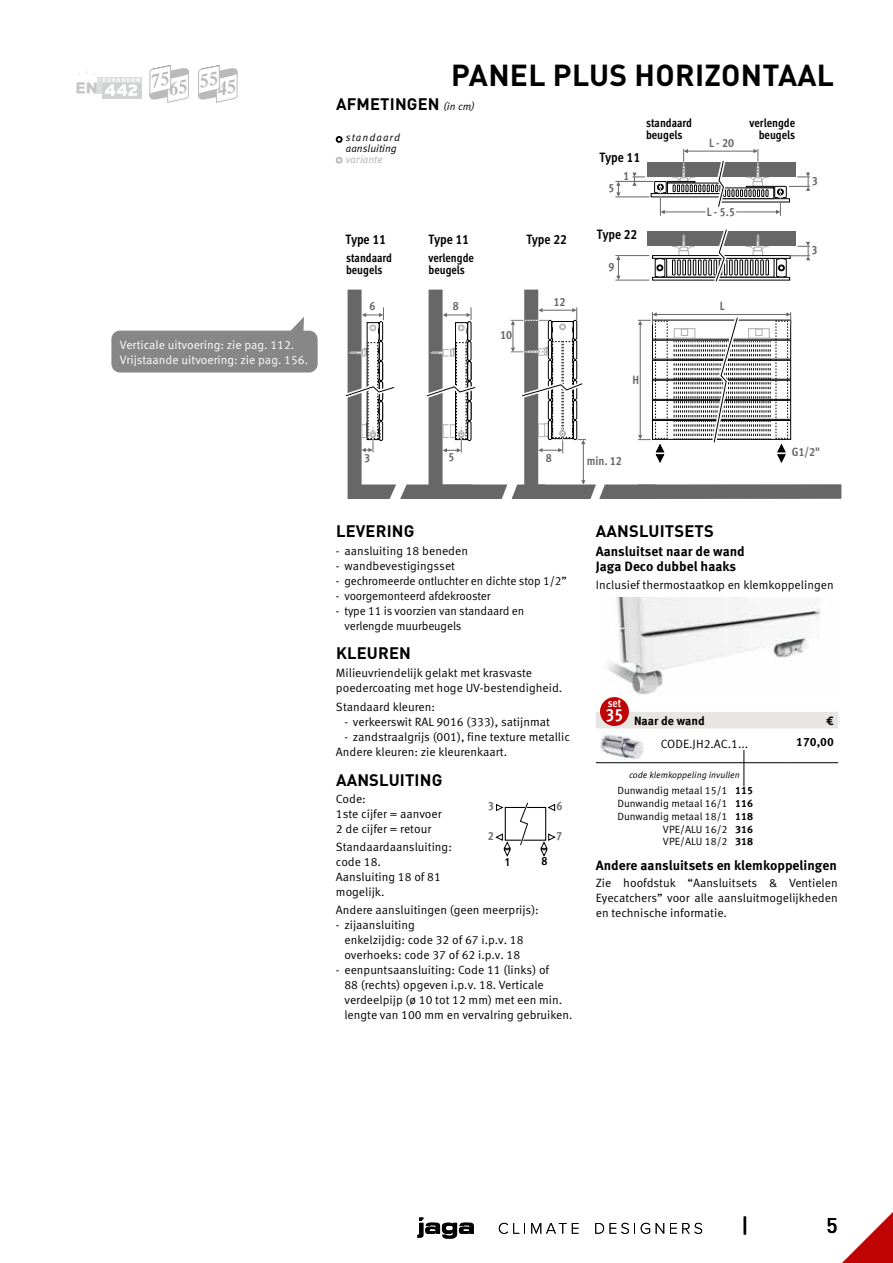
<style>
.page{position:relative;width:893px;height:1263px;background:#fff}
.page>*{position:absolute;margin:0;border:0;box-sizing:border-box;transform-origin:0 0}
.t1{font:700 30px "DIN Pro";letter-spacing:.01em;color:#000}
.t2{font:500 21px "DIN Pro";color:#000}
.t3{font:700 16.5px "DIN Pro";letter-spacing:.01em;color:#000}
.t4{font:700 13.5px/15px "Meta Pro";color:#000}
.t5{font:700 condensed 13.5px "Meta Pro";color:#000}
.t6{font:12px/15px "Meta Pro";color:#000}
.t7{font:700 condensed 12px/12px "Meta Pro";color:#000}
.t8{font:12px/15px "Meta Pro";color:#fff}
.t9{font:700 condensed 12px "Meta Pro";color:#676767}
.t10{font:700 12px "Meta Pro";color:#000}
.t11{font:700 condensed 12px "Meta Pro";color:#6d6e71}
.t12{font:700 condensed 11.55px "Meta Pro";color:#fff}
.t13{font:10.5px/12.8px "Meta Pro";color:#000;text-align:right}
.t14{font:italic 10.5px/10.5px "Meta Pro";color:#000}
.t15{font:italic 10.5px "Meta Pro";color:#b1b2b3}
.t16{font:italic 9px "Meta Pro";color:#000}
.s1{font-family:"Meta Pro";font-weight:400;font-style:italic;font-size:10.5px}
.s2{font-weight:700}
</style>
<div class="page">
<hr style="left:615px;top:181px;width:39px;height:1px;background:#676767">
<hr style="left:615px;top:197px;width:34px;height:1px;background:#676767">
<svg style="left:616px;top:182px;width:4px;height:15px"></svg>
<svg style="left:632px;top:149px;width:178px;height:67px"></svg>
<svg style="left:345px;top:229px;width:496px;height:270px"></svg>
<svg style="left:842px;top:1212px;width:51px;height:51px"></svg>
<img style="left:607px;top:597px;width:214px;height:98px">
<div style="left:596px;top:712px;width:242px;height:16px;background:#e8e6e3"></div>
<svg style="left:744px;top:750px;width:1px;height:36px"></svg>
<hr style="left:596px;top:762px;width:55px;height:1px;background:#000">
<hr style="left:651px;top:762px;width:93px;height:1px;background:#000">
<hr style="left:744px;top:762px;width:43px;height:1px;background:#000">
<hr style="left:787px;top:762px;width:51px;height:1px;background:#000">
<div style="left:600px;top:697px;width:29px;height:29px;background:#c00304;border-radius:50%"></div>
<img style="left:600px;top:734px;width:44px;height:26px">
<svg style="left:336px;top:136px;width:7px;height:7px"></svg>
<svg style="left:336px;top:157px;width:7px;height:7px"></svg>
<div style="left:505px;top:807px;width:41px;height:34px;border:1px solid #000"></div>
<svg style="left:519px;top:802px;width:10px;height:44px"></svg>
<svg style="left:547px;top:804px;width:8px;height:7px"></svg>
<svg style="left:496px;top:803px;width:8px;height:8px"></svg>
<svg style="left:495px;top:833px;width:16px;height:24px"></svg>
<svg style="left:540px;top:833px;width:16px;height:24px"></svg>
<div style="left:111px;top:331px;width:207px;height:41px;background:#868786;border-radius:9px"></div>
<svg style="left:286px;top:317px;width:18px;height:14px"></svg>
<div style="left:97px;top:77px;width:44px;height:17px;background:#dcdddd"></div>
<div style="left:102px;top:83px;width:39px;height:15px;background:#d0d1d1"></div>
<svg style="left:77px;top:71px;width:63px;height:25px"></svg>
<svg style="left:499px;top:1223px;width:26px;height:11px"></svg>
<svg style="left:531px;top:1223px;width:48px;height:11px"></svg>
<svg style="left:595px;top:1223px;width:9px;height:11px"></svg>
<svg style="left:610px;top:1223px;width:25px;height:11px"></svg>
<svg style="left:641px;top:1223px;width:9px;height:11px"></svg>
<svg style="left:656px;top:1223px;width:8px;height:11px"></svg>
<svg style="left:670px;top:1223px;width:32px;height:11px"></svg>
<svg style="left:417px;top:1217px;width:57px;height:22px"></svg>
<svg style="left:198px;top:65px;width:40px;height:38px"></svg>
<svg style="left:149px;top:65px;width:40px;height:38px"></svg>
<p class="t8" style="left:120px;top:337px;width:190px">Verticale uitvoering : zie pag. 112.<br>Vrijstaande uitvoering : zie pag. 156.</p>
<h1 class="t1" style="left:451px;top:55px;width:384px">PANEL PLUS HORIZONTAAL</h1>
<h3 class="t3" style="left:336px;top:93px;width:141px">AFMETINGEN <span class="s1">( in cm )</span></h3>
<p class="t14" style="left:346px;top:133px;width:56px">standaard aansluiting</p>
<p class="t15" style="left:346px;top:153px;width:38px">variante</p>
<p class="t5" style="left:345px;top:229px;width:42px">Type 11</p>
<p class="t5" style="left:428px;top:229px;width:42px">Type 11</p>
<p class="t7" style="left:346px;top:251px;width:48px">standaard beugels</p>
<p class="t7" style="left:428px;top:251px;width:47px">verlengde beugels</p>
<p class="t5" style="left:526px;top:229px;width:42px">Type 22</p>
<p class="t7" style="left:646px;top:116px;width:48px">standaard beugels</p>
<p class="t5" style="left:600px;top:147px;width:42px">Type 11</p>
<p class="t9" style="left:608px;top:179px;width:7px">5</p>
<p class="t9" style="left:623px;top:167px;width:7px">1</p>
<p class="t5" style="left:597px;top:224px;width:42px">Type 22</p>
<p class="t9" style="left:608px;top:257px;width:7px">9</p>
<p class="t9" style="left:709px;top:133px;width:26px">L - 20</p>
<p class="t9" style="left:707px;top:202px;width:30px">L - 5.5</p>
<p class="t9" style="left:554px;top:292px;width:13px">12</p>
<p class="t9" style="left:369px;top:297px;width:7px">6</p>
<p class="t9" style="left:720px;top:297px;width:6px">L</p>
<p class="t9" style="left:453px;top:297px;width:7px">8</p>
<p class="t9" style="left:500px;top:326px;width:13px">10</p>
<p class="t9" style="left:633px;top:370px;width:8px">H</p>
<p class="t7" style="left:750px;top:116px;width:47px;text-align:right">verlengde beugels</p>
<p class="t9" style="left:812px;top:172px;width:7px">3</p>
<p class="t9" style="left:812px;top:241px;width:7px">3</p>
<p class="t9" style="left:449px;top:447px;width:7px">5</p>
<p class="t9" style="left:364px;top:449px;width:7px">3</p>
<p class="t9" style="left:546px;top:448px;width:7px">8</p>
<p class="t9" style="left:587px;top:452px;width:37px">min. 12</p>
<p class="t9" style="left:792px;top:443px;width:30px">G1/2"</p>
<h3 class="t3" style="left:336px;top:520px;width:80px">LEVERING</h3>
<p class="t6" style="left:336px;top:543px;width:134px">- aansluiting 18 beneden</p>
<p class="t6" style="left:336px;top:558px;width:121px">- wandbevestigingsset</p>
<p class="t6" style="left:336px;top:573px;width:232px">- gechromeerde ontluchter en dichte stop 1/2”</p>
<p class="t6" style="left:336px;top:588px;width:156px">- voorgemonteerd afdekrooster</p>
<p class="t6" style="left:344px;top:603px;width:181px;text-indent:-9px">- type 11 is voorzien van standaard en verlengde muurbeugels</p>
<h3 class="t3" style="left:336px;top:642px;width:76px">KLEUREN</h3>
<p class="t6" style="left:336px;top:665px;width:228px">Milieuvriendelijk gelakt met krasvaste poedercoating met hoge UV-bestendigheid.</p>
<p class="t6" style="left:336px;top:700px;width:101px">Standaard kleuren :</p>
<p class="t6" style="left:344px;top:715px;width:207px">- verkeerswit RAL 9016 (333), satijnmat</p>
<p class="t6" style="left:336px;top:730px;width:235px;text-indent:8px">- zandstraalgrijs (001), fine texture metallic<br>Andere kleuren : zie kleurenkaart .</p>
<h3 class="t3" style="left:336px;top:769px;width:108px">AANSLUITING</h3>
<p class="t6" style="left:336px;top:792px;width:107px">Code :<br>1ste cijfer = aanvoer<br>2 de cijfer = retour</p>
<p class="t11" style="left:488px;top:797px;width:7px">3</p>
<p class="t11" style="left:488px;top:827px;width:7px">2</p>
<p class="t7" style="left:505px;top:855px;width:6px">1</p>
<p class="t7" style="left:541px;top:854px;width:7px">8</p>
<p class="t11" style="left:556px;top:797px;width:7px">6</p>
<p class="t11" style="left:557px;top:826px;width:7px">7</p>
<p class="t6" style="left:336px;top:839px;width:118px">Standaardaansluiting: code 18.<br>Aansluiting 18 of 81 mogelijk.</p>
<p class="t6" style="left:336px;top:902px;width:204px">Andere aansluitingen (geen meerprijs) :</p>
<p class="t6" style="left:344px;top:917px;width:181px;text-indent:-9px">- zijaansluiting<br>enkelzijdig: code 32 of 67 i.p.v. 18 overhoeks: code 37 of 62 i.p.v. 18</p>
<p class="t6" style="left:344px;top:962px;width:230px;text-indent:-9px">- eenpuntsaansluiting: Code 11 (links) of<br>88 (rechts) opgeven i.p.v. 18. Verticale verdeelpijp (ø 10 tot 12 mm) met een min. lengte van 100 mm en vervalring gebruiken.</p>
<h3 class="t3" style="left:596px;top:520px;width:120px">AANSLUITSETS</h3>
<p class="t4" style="left:596px;top:544px;width:151px">Aansluitset naar de wand<br>Jaga Deco dubbel haaks</p>
<p class="t6" style="left:596px;top:577px;width:239px">Inclusief thermostaatkop en klemkoppelingen</p>
<p class="t12" style="left:608px;top:694px;width:15px">set</p>
<p class="t10" style="left:606px;top:713px;width:101px"><sup>35</sup> Naar de wand</p>
<p class="t10" style="left:826px;top:713px;width:9px">€</p>
<p class="t6" style="left:661px;top:736px;width:89px">CODE.JH2.AC.1...</p>
<p class="t10" style="left:796px;top:734px;width:39px">170,00</p>
<p class="t16" style="left:629px;top:769px;width:112px">code klemkoppeling invullen</p>
<p class="t13" style="left:617px;top:784px;width:137px">Dunwandig metaal 15/1 <span class="s2">115<br></span>Dunwandig metaal 16/1 <span class="s2">116<br></span>Dunwandig metaal 18/1 <span class="s2">118<br></span>VPE/ALU 16/2 <span class="s2">316<br></span>VPE/ALU 18/2 <span class="s2">318</span></p>
<p class="t4" style="left:596px;top:857px;width:243px">Andere aansluitsets en klemkoppelingen</p>
<p class="t6" style="left:596px;top:875px;width:243px;text-align:justify">Zie hoofdstuk “Aansluitsets &amp; Ventielen Eyecatchers” voor alle aansluitmogelijkheden en technische informatie.</p>
<h2 class="t2" style="left:741px;top:1211px;width:9px">|</h2>
<h2 class="t2" style="left:826px;top:1211px;width:13px">5</h2>
</div>
